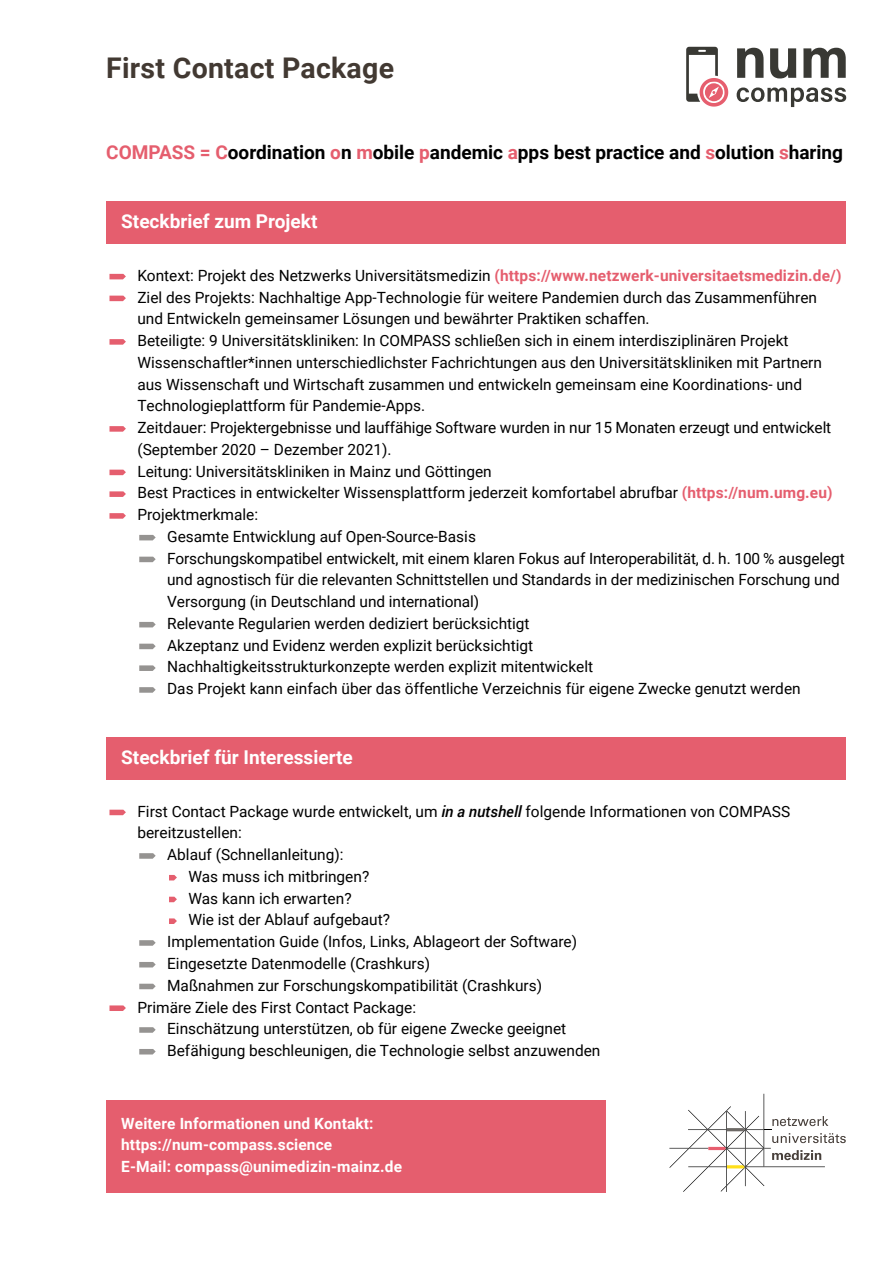
<style>
.page{position:relative;width:893px;height:1263px;background:#fff}
.page>*{position:absolute;margin:0;border:0;box-sizing:border-box;transform-origin:0 0}
.t1{font:700 28.5px "Roboto";letter-spacing:.01em;color:#423932}
.t2{font:700 19.05px "Roboto";color:#000}
.t3{font:700 19.05px "Roboto";color:#fff}
.t4{font:15.45px "Roboto";color:#000}
.t5{font:700 15.45px "Roboto";letter-spacing:.01em;color:#e55e6e}
.t6{font:700 15.45px/21.8px "Roboto";letter-spacing:.01em;color:#fff}
.s1{color:#e55e6e}
.s2{font-weight:400;color:#000}
.s3{font-weight:700;color:#e55e6e}
.s4{font-weight:500;font-style:italic}
</style>
<div class="page">
<div style="left:106px;top:1100px;width:500px;height:93px;background:#e55e6e"></div>
<svg style="left:109px;top:810px;width:17px;height:5px"></svg>
<svg style="left:139px;top:853px;width:17px;height:6px"></svg>
<svg style="left:169px;top:875px;width:8px;height:5px"></svg>
<svg style="left:169px;top:897px;width:8px;height:5px"></svg>
<svg style="left:169px;top:918px;width:8px;height:6px"></svg>
<svg style="left:139px;top:940px;width:17px;height:6px"></svg>
<svg style="left:139px;top:962px;width:17px;height:5px"></svg>
<svg style="left:139px;top:984px;width:17px;height:5px"></svg>
<svg style="left:109px;top:1005px;width:17px;height:6px"></svg>
<svg style="left:139px;top:1027px;width:17px;height:6px"></svg>
<svg style="left:139px;top:1049px;width:17px;height:5px"></svg>
<div style="left:106px;top:201px;width:740px;height:42px;background:#e55e6e"></div>
<svg style="left:109px;top:274px;width:17px;height:5px"></svg>
<svg style="left:109px;top:296px;width:17px;height:5px"></svg>
<svg style="left:109px;top:339px;width:17px;height:6px"></svg>
<svg style="left:109px;top:426px;width:17px;height:6px"></svg>
<svg style="left:109px;top:470px;width:17px;height:5px"></svg>
<svg style="left:109px;top:491px;width:17px;height:6px"></svg>
<svg style="left:109px;top:513px;width:17px;height:6px"></svg>
<svg style="left:139px;top:535px;width:17px;height:5px"></svg>
<svg style="left:139px;top:557px;width:17px;height:5px"></svg>
<svg style="left:139px;top:622px;width:17px;height:5px"></svg>
<svg style="left:139px;top:644px;width:17px;height:5px"></svg>
<svg style="left:139px;top:665px;width:17px;height:6px"></svg>
<svg style="left:139px;top:687px;width:17px;height:6px"></svg>
<svg style="left:737px;top:48px;width:26px;height:30px"></svg>
<svg style="left:770px;top:48px;width:26px;height:30px"></svg>
<svg style="left:803px;top:48px;width:43px;height:30px"></svg>
<svg style="left:737px;top:87px;width:109px;height:20px"></svg>
<svg style="left:686px;top:47px;width:42px;height:60px"></svg>
<svg style="left:669px;top:1094px;width:177px;height:98px"></svg>
<div style="left:106px;top:737px;width:740px;height:42px;background:#e55e6e"></div>
<h1 class="t1" style="left:106px;top:48px;width:289px">First Contact Package</h1>
<p class="t2" style="left:106px;top:139px;width:738px"><span class="s1">COMPASS = C</span>oordination <span class="s1">o</span>n <span class="s1">m</span>obile <span class="s1">p</span>andemic <span class="s1">a</span>pps best practice and <span class="s1">s</span>olution <span class="s1">s</span>haring</p>
<p class="t3" style="left:121px;top:208px;width:198px">Steckbrief zum Projekt</p>
<p class="t5" style="left:137px;top:265px;width:706px"><span class="s2">Kontext: Projekt des Netzwerks Universitätsmedizin</span> (https://www.netzwerk-universitaetsmedizin.de/)</p>
<p class="t4" style="left:137px;top:286px;width:681px">Ziel des Projekts: Nachhaltige App-Technologie für weitere Pandemien durch das Zusammenführen</p>
<p class="t4" style="left:137px;top:308px;width:514px">und Entwickeln gemeinsamer Lösungen und bewährter Praktiken schaffen.</p>
<p class="t4" style="left:137px;top:330px;width:653px">Beteiligte: 9 Universitätskliniken: In COMPASS schließen sich in einem interdisziplinären Projekt</p>
<p class="t4" style="left:137px;top:352px;width:686px">Wissenschaftler*innen unterschiedlichster Fachrichtungen aus den Universitätskliniken mit Partnern</p>
<p class="t4" style="left:137px;top:373px;width:666px">aus Wissenschaft und Wirtschaft zusammen und entwickeln gemeinsam eine Koordinations- und</p>
<p class="t4" style="left:137px;top:395px;width:289px">Technologieplattform für Pandemie-Apps.</p>
<p class="t4" style="left:137px;top:417px;width:695px">Zeitdauer: Projektergebnisse und lauffähige Software wurden in nur 15 Monaten erzeugt und entwickelt</p>
<p class="t4" style="left:137px;top:439px;width:256px">(September 2020 – Dezember 2021).</p>
<p class="t4" style="left:137px;top:460px;width:356px">Leitung: Universitätskliniken in Mainz und Göttingen</p>
<p class="t4" style="left:137px;top:482px;width:697px">Best Practices in entwickelter Wissensplattform jederzeit komfortabel abrufbar <span class="s3">(https://num.umg.eu)</span></p>
<p class="t4" style="left:137px;top:504px;width:122px">Projektmerkmale:</p>
<p class="t4" style="left:167px;top:526px;width:310px">Gesamte Entwicklung auf Open-Source-Basis</p>
<p class="t4" style="left:167px;top:547px;width:679px">Forschungskompatibel entwickelt, mit einem klaren Fokus auf Interoperabilität, d. h. 100 % ausgelegt</p>
<p class="t4" style="left:167px;top:569px;width:674px">und agnostisch für die relevanten Schnittstellen und Standards in der medizinischen Forschung und</p>
<p class="t4" style="left:167px;top:591px;width:314px">Versorgung (in Deutschland und international)</p>
<p class="t4" style="left:167px;top:613px;width:364px">Relevante Regularien werden dediziert berücksichtigt</p>
<p class="t4" style="left:167px;top:634px;width:368px">Akzeptanz und Evidenz werden explizit berücksichtigt</p>
<p class="t4" style="left:167px;top:656px;width:427px">Nachhaltigkeitsstrukturkonzepte werden explizit mitentwickelt</p>
<p class="t4" style="left:167px;top:678px;width:635px">Das Projekt kann einfach über das öffentliche Verzeichnis für eigene Zwecke genutzt werden</p>
<p class="t3" style="left:121px;top:744px;width:233px">Steckbrief für Interessierte</p>
<p class="t4" style="left:137px;top:800px;width:654px">First Contact Package wurde entwickelt, um <span class="s4">in a nutshell</span> folgende Informationen von COMPASS</p>
<p class="t4" style="left:137px;top:822px;width:106px">bereitzustellen:</p>
<p class="t4" style="left:167px;top:844px;width:178px">Ablauf (Schnellanleitung):</p>
<p class="t4" style="left:188px;top:866px;width:182px">Was muss ich mitbringen?</p>
<p class="t4" style="left:188px;top:887px;width:165px">Was kann ich erwarten?</p>
<p class="t4" style="left:188px;top:909px;width:203px">Wie ist der Ablauf aufgebaut?</p>
<p class="t4" style="left:167px;top:931px;width:411px">Implementation Guide (Infos, Links, Ablageort der Software)</p>
<p class="t4" style="left:167px;top:953px;width:264px">Eingesetzte Datenmodelle (Crashkurs)</p>
<p class="t4" style="left:167px;top:974px;width:376px">Maßnahmen zur Forschungskompatibilität (Crashkurs)</p>
<p class="t4" style="left:137px;top:996px;width:280px">Primäre Ziele des First Contact Package:</p>
<p class="t4" style="left:167px;top:1018px;width:401px">Einschätzung unterstützen, ob für eigene Zwecke geeignet</p>
<p class="t4" style="left:167px;top:1040px;width:435px">Befähigung beschleunigen, die Technologie selbst anzuwenden</p>
<p class="t6" style="left:121px;top:1112px;width:282px">Weitere Informationen und Kontakt: https://num-compass.science<br>E-Mail: compass@unimedizin-mainz.de</p>
</div>
